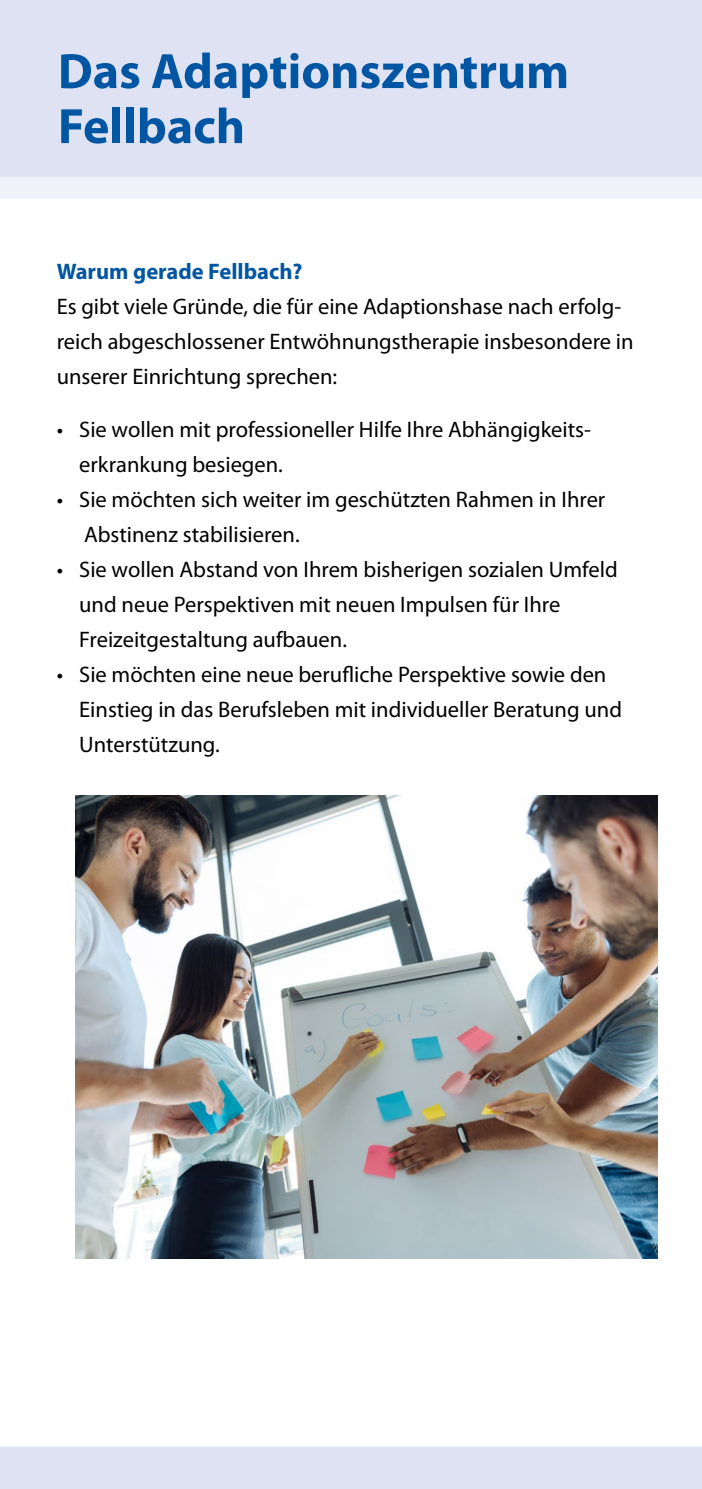
<style>
.page{position:relative;width:702px;height:1489px;background:#fff}
.page>*{position:absolute;margin:0;border:0;box-sizing:border-box;transform-origin:0 0}
.t1{font:700 50px/55px "Myriad Pro";color:#0056a2}
.t2{font:22.5px/35px "Myriad Pro";color:#000}
.t3{font:700 22.5px "Myriad Pro";color:#0056a2}
</style>
<div class="page">
<div style="left:0;top:1446px;width:702px;height:42px;background:#dee2f3"></div>
<div style="left:0;top:177px;width:702px;height:21px;background:#f0f2fa"></div>
<div style="left:0;top:0;width:702px;height:177px;background:#dee2f3"></div>
<img style="left:76px;top:795px;width:581px;height:463px">
<h1 class="t1" style="left:58px;top:42px;width:512px">Das Adaptionszentrum<br>Fellbach</h1>
<p class="t3" style="left:57px;top:257px;width:247px">Warum gerade Fellbach?</p>
<p class="t2" style="left:57px;top:289px;width:578px">Es gibt viele Gründe, die für eine Adaptionshase nach erfolg&shy;reich abgeschlossener Entwöhnungstherapie insbesondere in unserer Einrichtung sprechen:</p>
<p class="t2" style="left:79px;top:411px;width:513px;text-indent:-22px">• Sie wollen mit professioneller Hilfe Ihre Abhängigkeits&shy;erkrankung besiegen.</p>
<p class="t2" style="left:84px;top:481px;width:522px;text-indent:-27px">• Sie möchten sich weiter im geschützten Rahmen in Ihrer<br>Abstinenz stabilisieren.</p>
<p class="t2" style="left:79px;top:551px;width:540px;text-indent:-22px">• Sie wollen Abstand von Ihrem bisherigen sozialen Umfeld und neue Perspektiven mit neuen Impulsen für Ihre<br>Freizeitgestaltung aufbauen.</p>
<p class="t2" style="left:79px;top:656px;width:544px;text-indent:-22px">• Sie möchten eine neue berufliche Perspektive sowie den<br>Einstieg in das Berufsleben mit individueller Beratung und<br>Unterstützung.</p>
</div>
